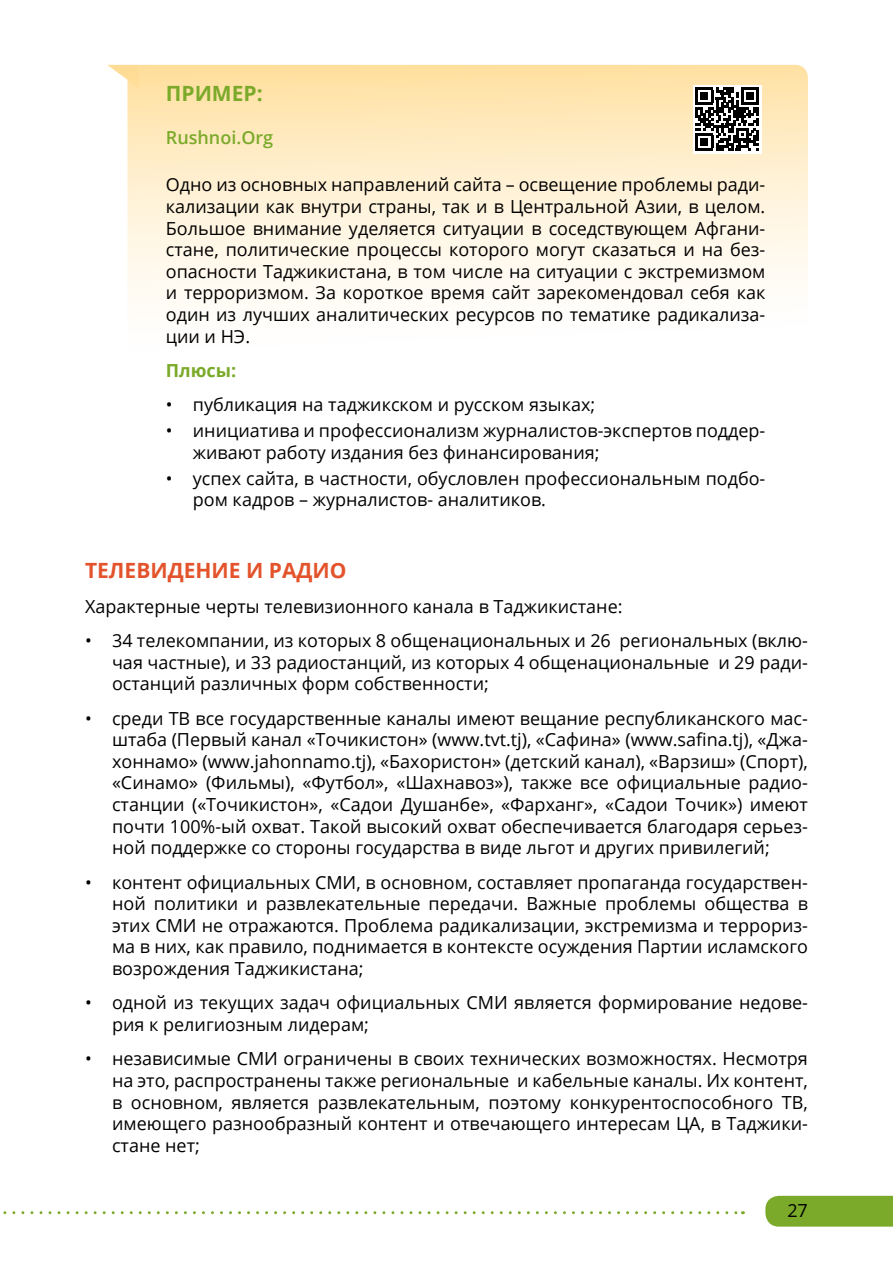
<style>
.page{position:relative;width:893px;height:1263px;background:#fff}
.page>*{position:absolute;margin:0;border:0;box-sizing:border-box;transform-origin:0 0}
.t1{font:700 21px "Open Sans";color:#e3532c}
.t2{font:700 21px "Open Sans";color:#7baa2a}
.t3{font:18px/21.6px "Open Sans";color:#000;text-align:justify}
.t4{font:600 18px "Open Sans";color:#7baa2a}
.t5{font:700 18px "Open Sans";color:#7baa2a}
</style>
<div class="page">
<div style="left:765px;top:1196px;width:128px;height:30px;background:#7baa2a"></div>
<svg style="left:3px;top:1211px;width:740px;height:3px"></svg>
<svg style="left:127px;top:65px;width:681px;height:471px"></svg>
<svg style="left:107px;top:65px;width:32px;height:23px"></svg>
<svg style="left:693px;top:85px;width:68px;height:68px"></svg>
<svg style="left:696px;top:88px;width:63px;height:63px"></svg>
<p class="t2" style="left:166px;top:79px;width:98px">ПРИМЕР:</p>
<p class="t4" style="left:166px;top:125px;width:109px">Rushnoi.Org</p>
<p class="t3" style="left:166px;top:174px;width:601px">Одно из основных направлений сайта – освещение проблемы ради&shy;кализации как внутри страны, так и в Центральной Азии, в целом.<br>Большое внимание уделяется ситуации в соседствующем Афгани&shy;стане, политические процессы которого могут сказаться и на без&shy;опасности Таджикистана, в том числе на ситуации с экстремизмом и терроризмом. За короткое время сайт зарекомендовал себя как один из лучших аналитических ресурсов по тематике радикализа&shy;ции и НЭ.</p>
<p class="t5" style="left:166px;top:358px;width:72px">Плюсы:</p>
<p class="t3" style="left:166px;top:394px;width:431px">• публикация на таджикском и русском языках;</p>
<p class="t3" style="left:193px;top:419px;width:574px;text-indent:-27px">• инициатива и профессионализм журналистов-экспертов поддер&shy;живают работу издания без финансирования;</p>
<p class="t3" style="left:193px;top:467px;width:574px;text-indent:-27px">• успех сайта, в частности, обусловлен профессиональным подбо&shy;ром кадров – журналистов- аналитиков.</p>
<p class="t1" style="left:85px;top:556px;width:263px">ТЕЛЕВИДЕНИЕ И РАДИО</p>
<p class="t3" style="left:85px;top:595px;width:539px">Характерные черты телевизионного канала в Таджикистане:</p>
<p class="t3" style="left:112px;top:629px;width:697px;text-indent:-27px">• 34 телекомпании, из которых 8 общенациональных и 26 региональных (вклю&shy;чая частные), и 33 радиостанций, из которых 4 общенациональные и 29 ради&shy;останций различных форм собственности;</p>
<p class="t3" style="left:112px;top:707px;width:697px;text-indent:-27px">• среди ТВ все государственные каналы имеют вещание республиканского мас&shy;штаба (Первый канал «Точикистон» (www.tvt.tj), «Сафина» (www.safina.tj), «Джа&shy;хоннамо» (www.jahonnamo.tj), «Бахористон» (детский канал), «Варзиш» (Спорт), «Синамо» (Фильмы), «Футбол», «Шахнавоз»), также все официальные радио&shy;станции («Точикистон», «Садои Душанбе», «Фарханг», «Садои Точик») имеют почти 100%-ый охват. Такой высокий охват обеспечивается благодаря серьез&shy;ной поддержке со стороны государства в виде льгот и других привилегий;</p>
<p class="t3" style="left:112px;top:871px;width:697px;text-indent:-27px">• контент официальных СМИ, в основном, составляет пропаганда государствен&shy;ной политики и развлекательные передачи. Важные проблемы общества в этих СМИ не отражаются. Проблема радикализации, экстремизма и террориз&shy;ма в них, как правило, поднимается в контексте осуждения Партии исламского возрождения Таджикистана;</p>
<p class="t3" style="left:112px;top:991px;width:697px;text-indent:-27px">• одной из текущих задач официальных СМИ является формирование недове&shy;рия к религиозным лидерам;</p>
<p class="t3" style="left:112px;top:1047px;width:697px;text-indent:-27px">• независимые СМИ ограничены в своих технических возможностях. Несмотря на это, распространены также региональные и кабельные каналы. Их контент, в основном, является развлекательным, поэтому конкурентоспособного ТВ, имеющего разнообразный контент и отвечающего интересам ЦА, в Таджики&shy;стане нет;</p>
<p class="t3" style="left:787px;top:1199px;width:22px">27</p>
</div>
